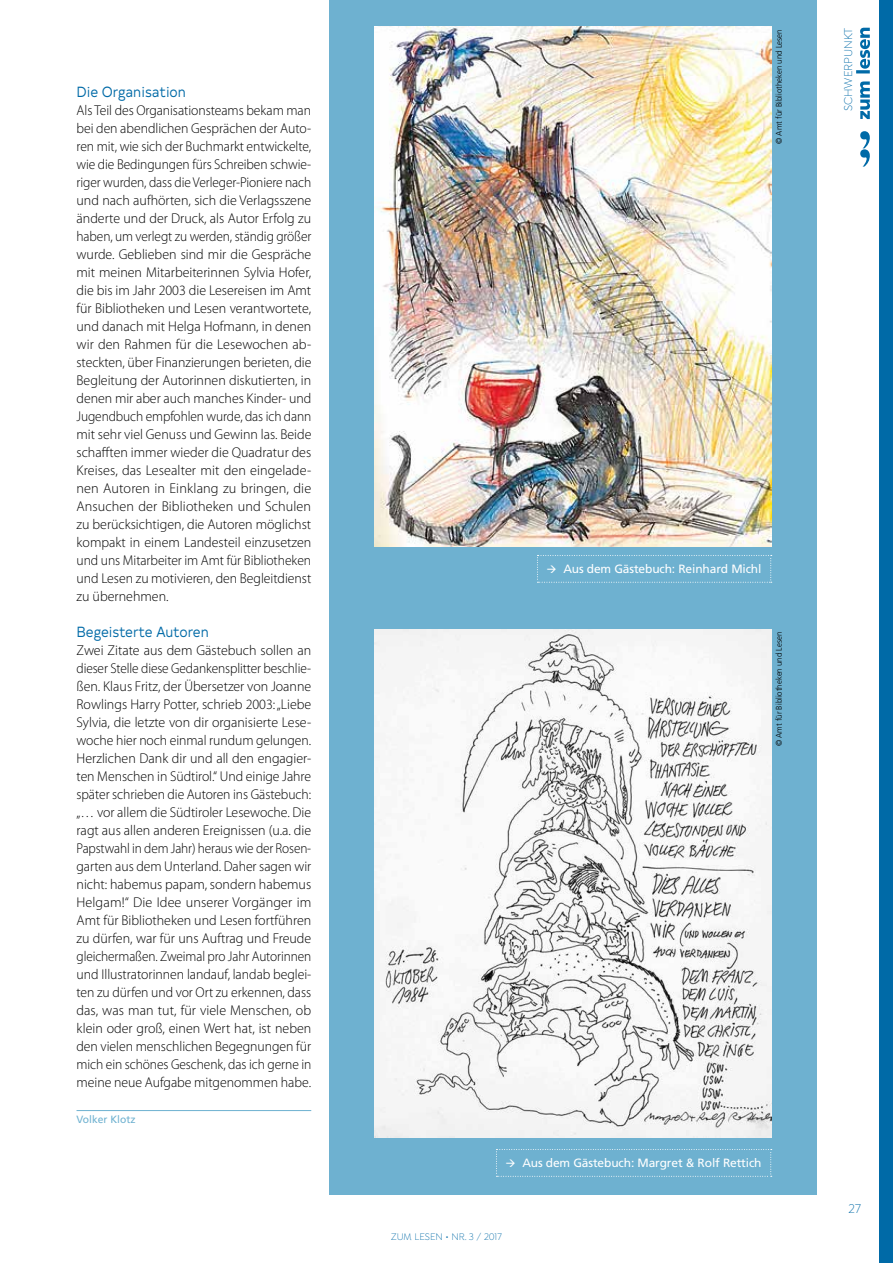
<style>
.page{position:relative;width:893px;height:1263px;background:#fff}
.page>*{position:absolute;margin:0;border:0;box-sizing:border-box;transform-origin:0 0}
.t1{font:14.7px "Typold Book 500";color:#006aa7;scale:.9 1}
.t2{font:300 14.25px/18px "Myriad Pro";color:#000;text-align:justify;scale:.96 1}
.t3{font:300 14.25px/18px "Myriad Pro";color:#000;text-align:justify}
.t4{font:300 13.5px "Isidora";color:#006aa7}
.t5{font:12px "Frutiger";letter-spacing:-.01em;color:#fff}
.t6{font:300 12px "Isidora";color:#006aa7}
.t7{font:10.5px "Frutiger";color:#6eb1d0}
.t8{font:300 10.2px "Isidora";color:#006aa7}
.t9{font:300 8.25px "Frutiger";color:#000;scale:.95 1}
</style>
<div class="page">
<svg style="left:860px;top:131px;width:10px;height:36px"></svg>
<div style="left:879px;top:0;width:14px;height:1263px;background:#006aa7"></div>
<div style="left:329px;top:0;width:487px;height:1195px;background:#6eb1d0"></div>
<hr style="left:77px;top:1110px;width:234px;height:1px;background:#6eb1d0">
<img style="left:374px;top:26px;width:397px;height:521px">
<img style="left:374px;top:629px;width:397px;height:509px">
<svg style="left:537px;top:555px;width:235px;height:28px"></svg>
<svg style="left:856px;top:28px;width:14px;height:91px"></svg>
<svg style="left:496px;top:1149px;width:276px;height:28px"></svg>
<p class="t1" style="left:77px;top:80px;width:123px">Die Organisation</p>
<p class="t2" style="left:77px;top:101px;width:246px">Als Teil des Organisationsteams bekam man bei den abendlichen Gesprächen der Auto&shy;ren mit, wie sich der Buchmarkt entwickelte, wie die Bedingungen fürs Schreiben schwie&shy;riger wurden, dass die Verleger-Pioniere nach und nach aufhörten, sich die Verlagsszene änderte und der Druck, als Autor Erfolg zu haben, um verlegt zu werden, ständig größer wurde. Geblieben sind mir die Gespräche mit meinen Mitarbeiterinnen Sylvia Hofer, die bis im Jahr 2003 die Lesereisen im Amt für Bibliotheken und Lesen verantwortete, und danach mit Helga Hofmann, in denen wir den Rahmen für die Lesewochen ab&shy;steckten, über Finanzierungen berieten, die Begleitung der Autorinnen diskutierten, in denen mir aber auch manches Kinder- und Jugendbuch empfohlen wurde, das ich dann mit sehr viel Genuss und Gewinn las. Beide schafften immer wieder die Quadratur des Kreises, das Lesealter mit den eingelade&shy;nen Autoren in Einklang zu bringen, die Ansuchen der Bibliotheken und Schulen zu berücksichtigen, die Autoren möglichst kompakt in einem Landesteil einzusetzen und uns Mitarbeiter im Amt für Bibliotheken und Lesen zu motivieren, den Begleitdienst zu übernehmen.</p>
<p class="t1" style="left:77px;top:620px;width:148px">Begeisterte Autoren</p>
<p class="t3" style="left:77px;top:641px;width:236px">Zwei Zitate aus dem Gästebuch sollen an dieser Stelle diese Gedankensplitter beschlie&shy;ßen. Klaus Fritz, der Übersetzer von Joanne Rowlings Harry Potter, schrieb 2003: „Liebe Sylvia, die letzte von dir organisierte Lese&shy;woche hier noch einmal rundum gelungen.<br>Herzlichen Dank dir und all den engagier&shy;ten Menschen in Südtirol.“ Und einige Jahre später schrieben die Autoren ins Gästebuch: „… vor allem die Südtiroler Lesewoche. Die ragt aus allen anderen Ereignissen (u.a. die Papstwahl in dem Jahr) heraus wie der Rosen&shy;garten aus dem Unterland. Daher sagen wir nicht: habemus papam, sondern habemus Helgam!“ Die Idee unserer Vorgänger im Amt für Bibliotheken und Lesen fortführen zu dürfen, war für uns Auftrag und Freude gleichermaßen. Zweimal pro Jahr Autorinnen und Illustratorinnen landauf, landab beglei&shy;ten zu dürfen und vor Ort zu erkennen, dass das, was man tut, für viele Menschen, ob klein oder groß, einen Wert hat, ist neben den vielen menschlichen Begegnungen für mich ein schönes Geschenk, das ich gerne in meine neue Aufgabe mitgenommen habe.</p>
<p class="t7" style="left:77px;top:1113px;width:60px">Volker Klotz</p>
<p class="t9" style="left:774px;top:144px;width:122px;rotate:-90deg">© Amt für Bibliotheken und Lesen</p>
<p class="t6" style="left:842px;top:111px;width:85px;rotate:-90deg">SCHWERPUNKT</p>
<p class="t5" style="left:546px;top:562px;width:217px">→ Aus dem Gästebuch: Reinhard Michl</p>
<p class="t9" style="left:774px;top:746px;width:122px;rotate:-90deg">© Amt für Bibliotheken und Lesen</p>
<p class="t5" style="left:505px;top:1156px;width:258px">→ Aus dem Gästebuch: Margret &amp; Rolf Rettich</p>
<p class="t8" style="left:391px;top:1231px;width:112px">ZUM LESEN • NR. 3 / 2017</p>
<p class="t4" style="left:849px;top:1201px;width:14px">27</p>
</div>
